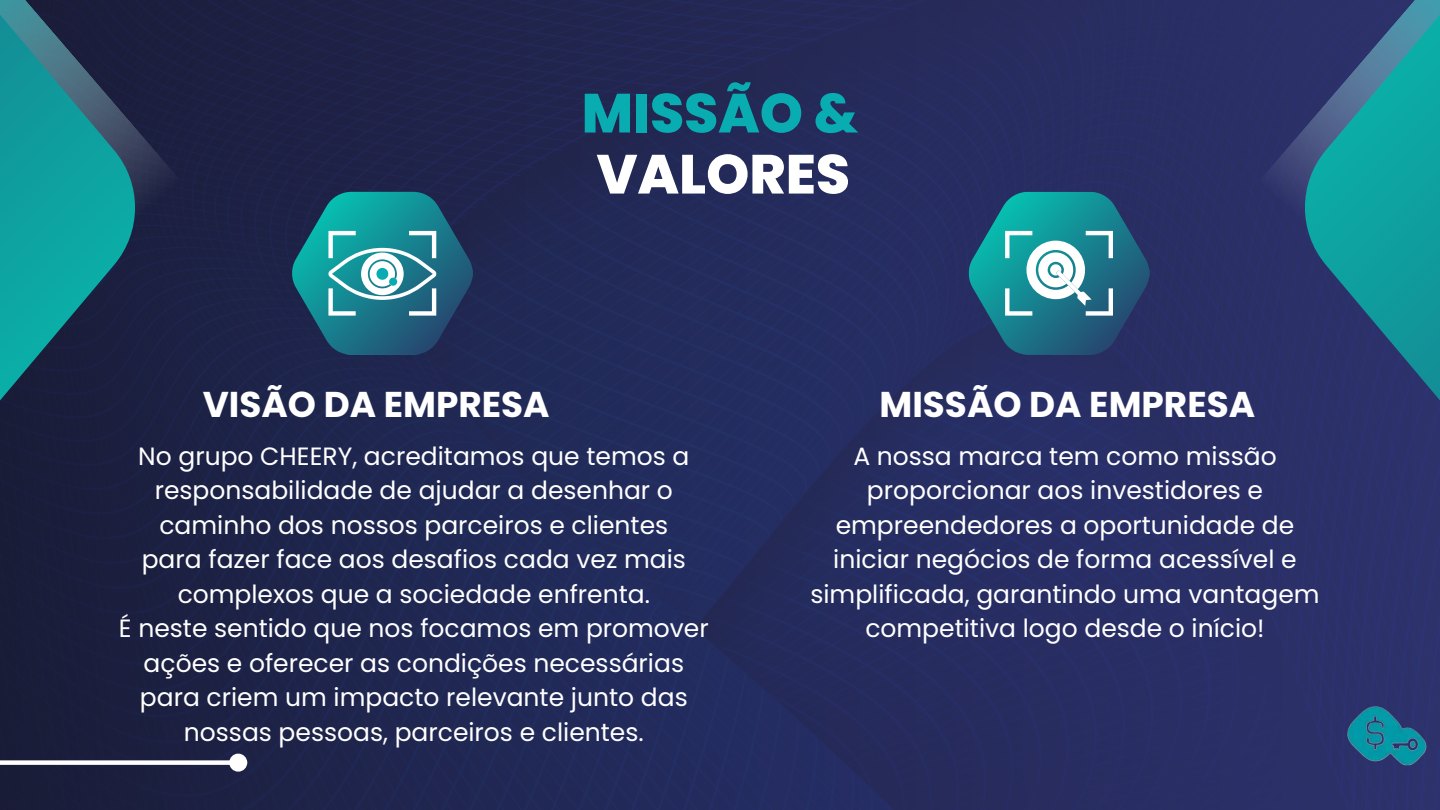
<style>
.page{position:relative;width:1440px;height:810px;background:#fff}
.page>*{position:absolute;margin:0;border:0;box-sizing:border-box;transform-origin:0 0}
.t1{font:800 55px "Poppins";color:#08acb1}
.t2{font:800 55px "Poppins";color:#fff}
.t3{font:700 35.8px "Poppins";color:#fff}
.t4{font:25px/34.5px "Poppins";color:#fff;text-align:center}
</style>
<div class="page">
<img style="left:0;top:0;width:1440px;height:810px">
<svg style="left:1258px;top:0;width:45px;height:225px;background:#2d3269"></svg>
<svg style="left:137px;top:0;width:45px;height:225px;background:#1e2142"></svg>
<svg style="left:968px;top:192px;width:181px;height:163px;background:#347d91"></svg>
<svg style="left:0;top:0;width:137px;height:730px;background:#194a5e"></svg>
<svg style="left:1303px;top:0;width:137px;height:730px;background:#24597e"></svg>
<div style="left:0;top:760px;width:230px;height:5px;background:#fff"></div>
<div style="left:231px;top:756px;width:14px;height:13px;background:#fff;border-radius:50%"></div>
<div style="left:229px;top:754px;width:18px;height:18px;border:4px solid #fff;border-radius:50%"></div>
<svg style="left:291px;top:192px;width:182px;height:163px;background:#2b7789"></svg>
<img style="left:1313px;top:696px;width:127px;height:72px">
<h1 class="t1" style="left:582px;top:75px;width:278px">MISSÃO &amp;</h1>
<h1 class="t2" style="left:596px;top:136px;width:255px">VALORES</h1>
<h2 class="t3" style="left:203px;top:379px;width:348px">VISÃO DA EMPRESA</h2>
<p class="t4" style="left:119px;top:439px;width:591px">No grupo CHEERY, acreditamos que temos a responsabilidade de ajudar a desenhar o caminho dos nossos parceiros e clientes<br>para fazer face aos desafios cada vez mais complexos que a sociedade enfrenta.<br>É neste sentido que nos focamos em promover ações e oferecer as condições necessárias para criem um impacto relevante junto das nossas pessoas, parceiros e clientes.</p>
<h2 class="t3" style="left:879px;top:379px;width:377px">MISSÃO DA EMPRESA</h2>
<p class="t4" style="left:810px;top:439px;width:511px">A nossa marca tem como missão proporcionar aos investidores e empreendedores a oportunidade de iniciar negócios de forma acessível e simplificada, garantindo uma vantagem competitiva logo desde o início!</p>
</div>
